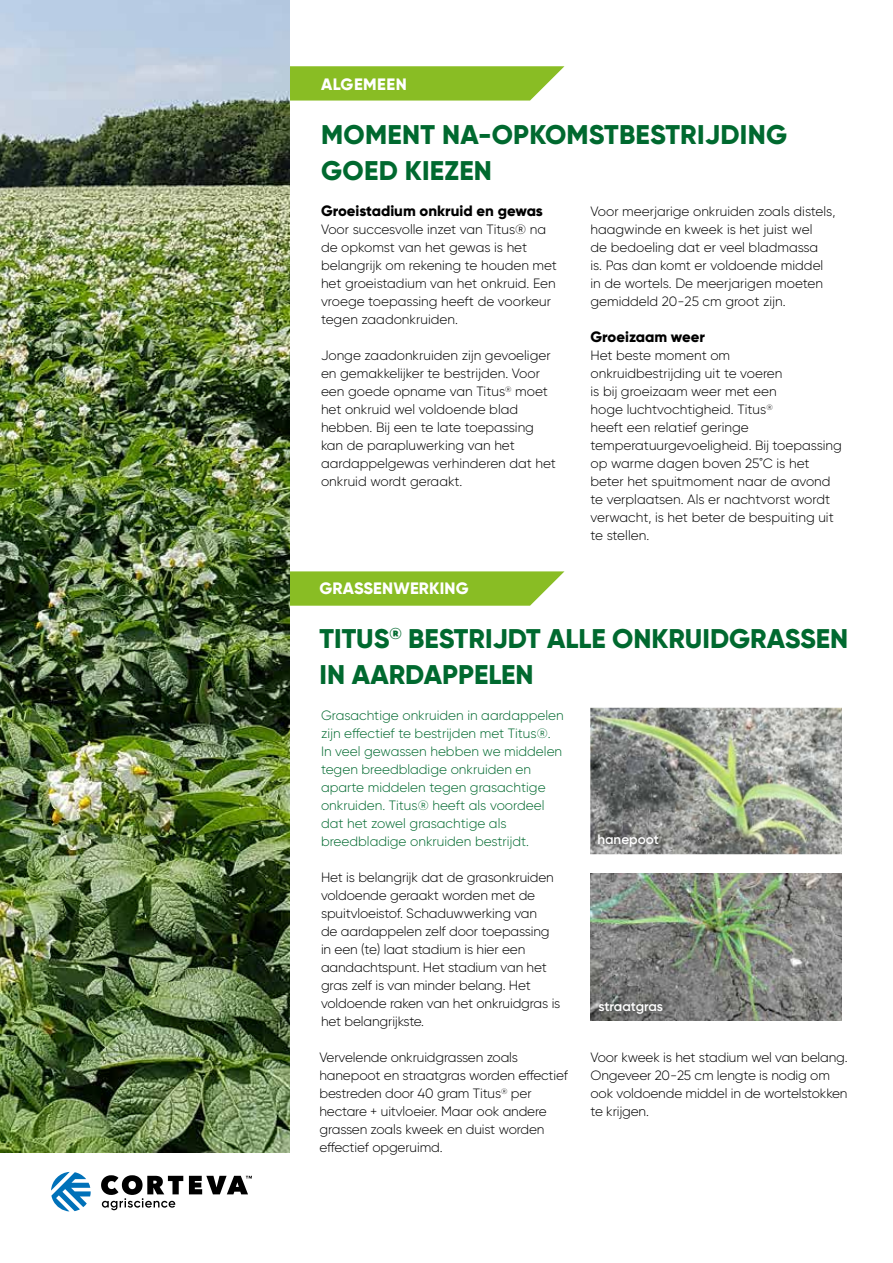
<style>
.page{position:relative;width:893px;height:1263px;background:#fff}
.page>*{position:absolute;margin:0;border:0;box-sizing:border-box;transform-origin:0 0}
.t1{font:800 27px/36px "Gilroy";color:#00692f}
.t2{font:800 16.5px "Gilroy";letter-spacing:.01em;color:#fff}
.t3{font:800 16.5px "Gilroy";letter-spacing:.03em;color:#fff}
.t4{font:800 15px "Gilroy";color:#000}
.t5{font:300 13.5px/18px "Gilroy";letter-spacing:-.01em;color:#000}
.t6{font:300 13.5px/18px "Gilroy";color:#00692f}
.t7{font:600 13.5px "Gilroy";color:#fff}
</style>
<div class="page">
<svg style="left:289px;top:571px;width:275px;height:35px;background:#92c135"></svg>
<svg style="left:289px;top:66px;width:275px;height:35px;background:#92c235"></svg>
<img style="left:0;top:0;width:289px;height:1152px">
<img style="left:590px;top:708px;width:252px;height:146px">
<img style="left:590px;top:874px;width:252px;height:146px">
<div style="left:589px;top:826px;width:77px;height:29px;background:#000;opacity:.5"></div>
<div style="left:594px;top:994px;width:81px;height:28px;background:#000;opacity:.5"></div>
<svg style="left:51px;top:1172px;width:40px;height:39px"></svg>
<svg style="left:189px;top:1176px;width:63px;height:18px"></svg>
<svg style="left:101px;top:1175px;width:82px;height:35px"></svg>
<p class="t3" style="left:321px;top:74px;width:87px">ALGEMEEN</p>
<h1 class="t1" style="left:321px;top:116px;width:468px">MOMENT NA-OPKOMSTBESTRIJDING<br>GOED KIEZEN</h1>
<p class="t4" style="left:321px;top:201px;width:223px">Groeistadium onkruid en gewas</p>
<p class="t5" style="left:321px;top:220px;width:237px">Voor succesvolle inzet van Titus® na de opkomst van het gewas is het belangrijk om rekening te houden met het groeistadium van het onkruid. Een vroege toepassing heeft de voorkeur tegen zaadonkruiden.</p>
<p class="t5" style="left:321px;top:346px;width:236px">Jonge zaadonkruiden zijn gevoeliger en gemakkelijker te bestrijden. Voor een goede opname van Titus<sup>®</sup> moet het onkruid wel voldoende blad hebben. Bij een te late toepassing kan de parapluwerking van het aardappelgewas verhinderen dat het onkruid wordt geraakt.</p>
<p class="t5" style="left:590px;top:202px;width:246px">Voor meerjarige onkruiden zoals distels, haagwinde en kweek is het juist wel<br>de bedoeling dat er veel bladmassa<br>is. Pas dan komt er voldoende middel in de wortels. De meerjarigen moeten gemiddeld 20-25 cm groot zijn.</p>
<p class="t4" style="left:590px;top:327px;width:116px">Groeizaam weer</p>
<p class="t5" style="left:590px;top:346px;width:253px">Het beste moment om onkruidbestrijding uit te voeren<br>is bij groeizaam weer met een<br>hoge luchtvochtigheid. Titus<sup>®<br></sup>heeft een relatief geringe temperatuurgevoeligheid. Bij toepassing op warme dagen boven 25˚C is het beter het spuitmoment naar de avond te verplaatsen. Als er nachtvorst wordt verwacht, is het beter de bespuiting uit te stellen.</p>
<p class="t2" style="left:319px;top:578px;width:151px">GRASSENWERKING</p>
<h1 class="t1" style="left:320px;top:620px;width:530px">TITUS<sup>®</sup> BESTRIJDT ALLE ONKRUIDGRASSEN<br>IN AARDAPPELEN</h1>
<p class="t6" style="left:321px;top:706px;width:244px">Grasachtige onkruiden in aardappelen zijn effectief te bestrijden met Titus®.<br>In veel gewassen hebben we middelen tegen breedbladige onkruiden en aparte middelen tegen grasachtige onkruiden. Titus® heeft als voordeel dat het zowel grasachtige als breedbladige onkruiden bestrijdt.</p>
<p class="t5" style="left:321px;top:868px;width:241px">Het is belangrijk dat de grasonkruiden voldoende geraakt worden met de spuitvloeistof. Schaduwwerking van<br>de aardappelen zelf door toepassing in een (te) laat stadium is hier een aandachtspunt. Het stadium van het gras zelf is van minder belang. Het voldoende raken van het onkruidgras is het belangrijkste.</p>
<p class="t5" style="left:319px;top:1048px;width:250px">Vervelende onkruidgrassen zoals hanepoot en straatgras worden effectief bestreden door 40 gram Titus<sup>®</sup> per hectare + uitvloeier. Maar ook andere grassen zoals kweek en duist worden effectief opgeruimd.</p>
<p class="t5" style="left:590px;top:1048px;width:259px">Voor kweek is het stadium wel van belang.<br>Ongeveer 20-25 cm lengte is nodig om ook voldoende middel in de wortelstokken te krijgen.</p>
<p class="t7" style="left:597px;top:831px;width:63px">hanepoot</p>
<p class="t7" style="left:598px;top:998px;width:66px">straatgras</p>
</div>
